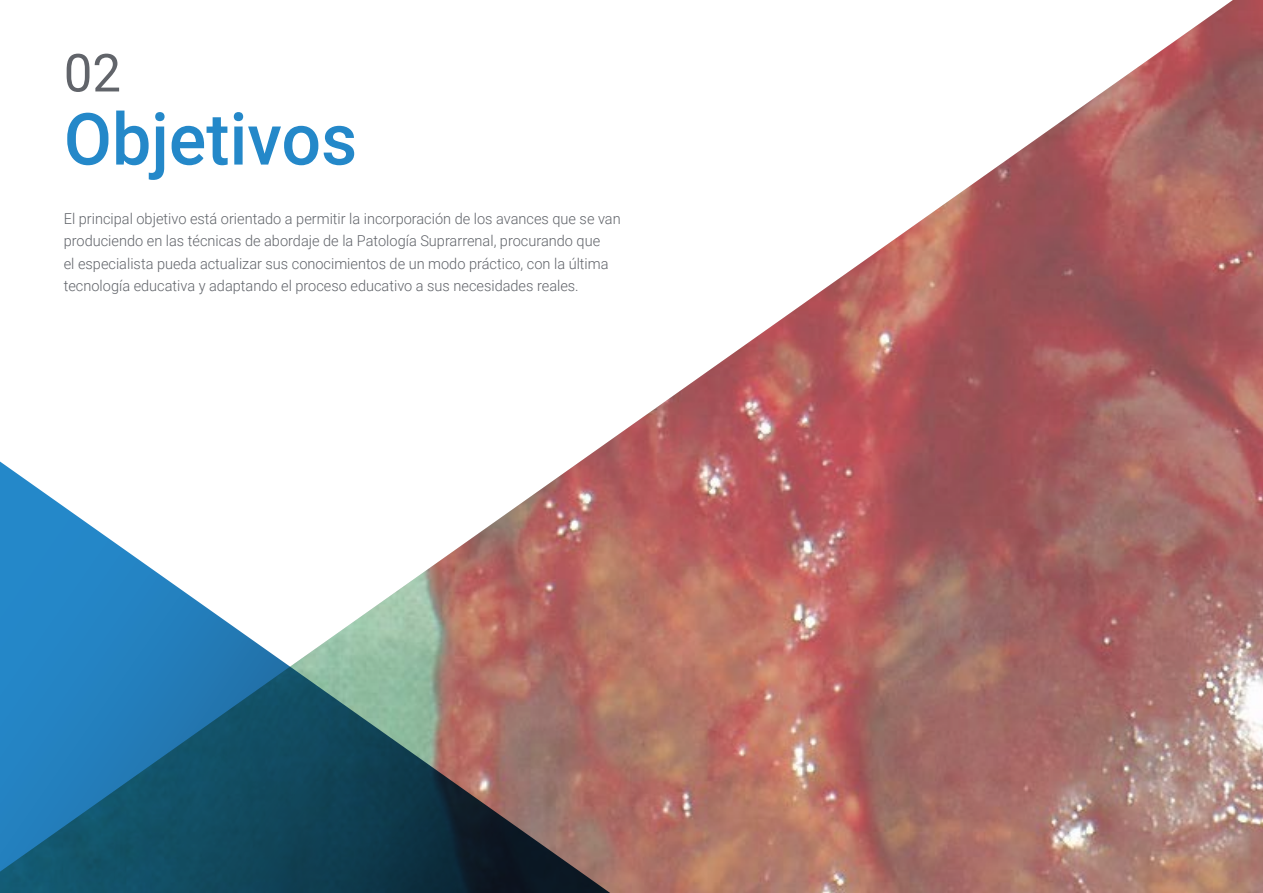
<style>
.page{position:relative;width:1263px;height:893px;background:#fff}
.page>*{position:absolute;margin:0;border:0;box-sizing:border-box;transform-origin:0 0}
.t1{font:500 72px "Roboto";color:#2488c9}
.t2{font:52.5px "Roboto";color:#61646a}
.t3{font:300 15px/22.5px "Roboto";color:#61646a}
</style>
<div class="page">
<img style="left:602px;top:0;width:661px;height:893px">
<svg style="left:0;top:446px;width:640px;height:447px"></svg>
<h2 class="t2" style="left:64px;top:36px;width:59px">02</h2>
<h1 class="t1" style="left:64px;top:89px;width:295px">Objetivos</h1>
<p class="t3" style="left:64px;top:207px;width:558px">El principal objetivo está orientado a permitir la incorporación de los avances que se van produciendo en las técnicas de abordaje de la Patología Suprarrenal, procurando que<br>el especialista pueda actualizar sus conocimientos de un modo práctico, con la última tecnología educativa y adaptando el proceso educativo a sus necesidades reales.</p>
</div>
